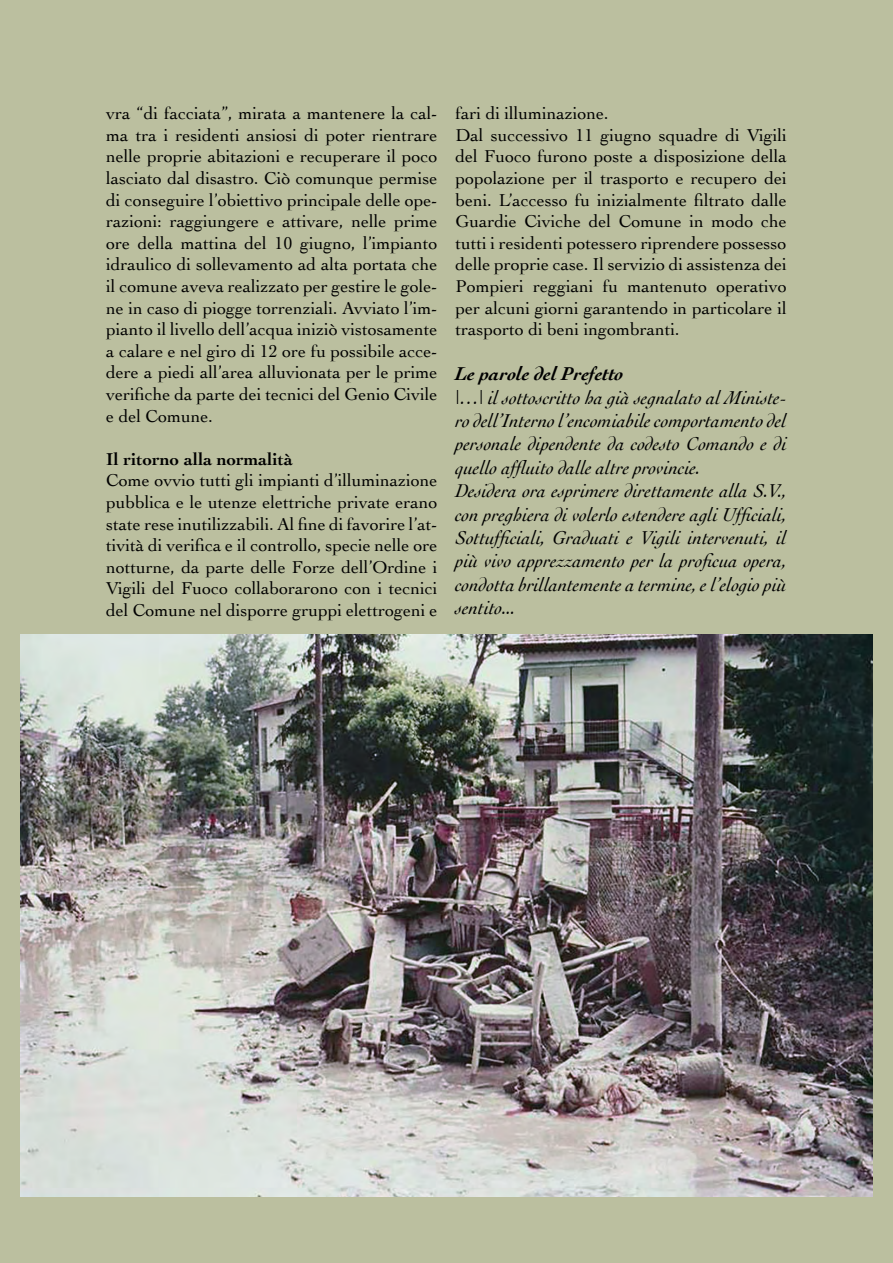
<style>
.page{position:relative;width:893px;height:1263px;background:#bbbf9f}
.page>*{position:absolute;margin:0;border:0;box-sizing:border-box;transform-origin:0 0}
.t1{font:italic 19.5px/23.4px "Cochin";color:#000}
.t2{font:italic 700 19.5px "Cochin";color:#000}
.t3{font:18px/21.6px "Cochin";color:#000;text-align:justify}
.t4{font:700 18px "Cochin";color:#000}
</style>
<div class="page">
<img style="left:21px;top:634px;width:851px;height:562px">
<p class="t3" style="left:106px;top:102px;width:333px">vra “di facciata”, mirata a mantenere la cal&shy;ma tra i residenti ansiosi di poter rientrare nelle proprie abitazioni e recuperare il poco lasciato dal disastro. Ciò comunque permise di conseguire l’obiettivo principale delle ope&shy;razioni: raggiungere e attivare, nelle prime ore della mattina del 10 giugno, l’impianto idraulico di sollevamento ad alta portata che il comune aveva realizzato per gestire le gole&shy;ne in caso di piogge torrenziali. Avviato l’im&shy;pianto il livello dell’acqua iniziò vistosamente a calare e nel giro di 12 ore fu possibile acce&shy;dere a piedi all’area alluvionata per le prime verifiche da parte dei tecnici del Genio Civile e del Comune.</p>
<p class="t4" style="left:106px;top:447px;width:188px">Il ritorno alla normalità</p>
<p class="t3" style="left:106px;top:469px;width:333px">Come ovvio tutti gli impianti d’illuminazione pubblica e le utenze elettriche private erano state rese inutilizzabili. Al fine di favorire l’at&shy;tività di verifica e il controllo, specie nelle ore notturne, da parte delle Forze dell’Ordine i Vigili del Fuoco collaborarono con i tecnici del Comune nel disporre gruppi elettrogeni e</p>
<p class="t3" style="left:455px;top:102px;width:333px;text-align:left">fari di illuminazione.<br>Dal successivo 11 giugno squadre di Vigili del Fuoco furono poste a disposizione della popolazione per il trasporto e recupero dei beni. L’accesso fu inizialmente filtrato dalle Guardie Civiche del Comune in modo che tutti i residenti potessero riprendere possesso delle proprie case. Il servizio di assistenza dei Pompieri reggiani fu mantenuto operativo per alcuni giorni garantendo in particolare il trasporto di beni ingombranti.</p>
<p class="t2" style="left:455px;top:361px;width:170px">Le parole del Prefetto</p>
<p class="t1" style="left:455px;top:385px;width:333px">|…| il sottoscritto ha già segnalato al Ministe&shy;ro dell’Interno l’encomiabile comportamento del personale dipendente da codesto Comando e di quello affluito dalle altre provincie.<br>Desidera ora esprimere direttamente alla S.V., con preghiera di volerlo estendere agli Ufficiali, Sottufficiali, Graduati e Vigili intervenuti, il più vivo apprezzamento per la proficua opera, condotta brillantemente a termine, e l’elogio più sentito...</p>
</div>
